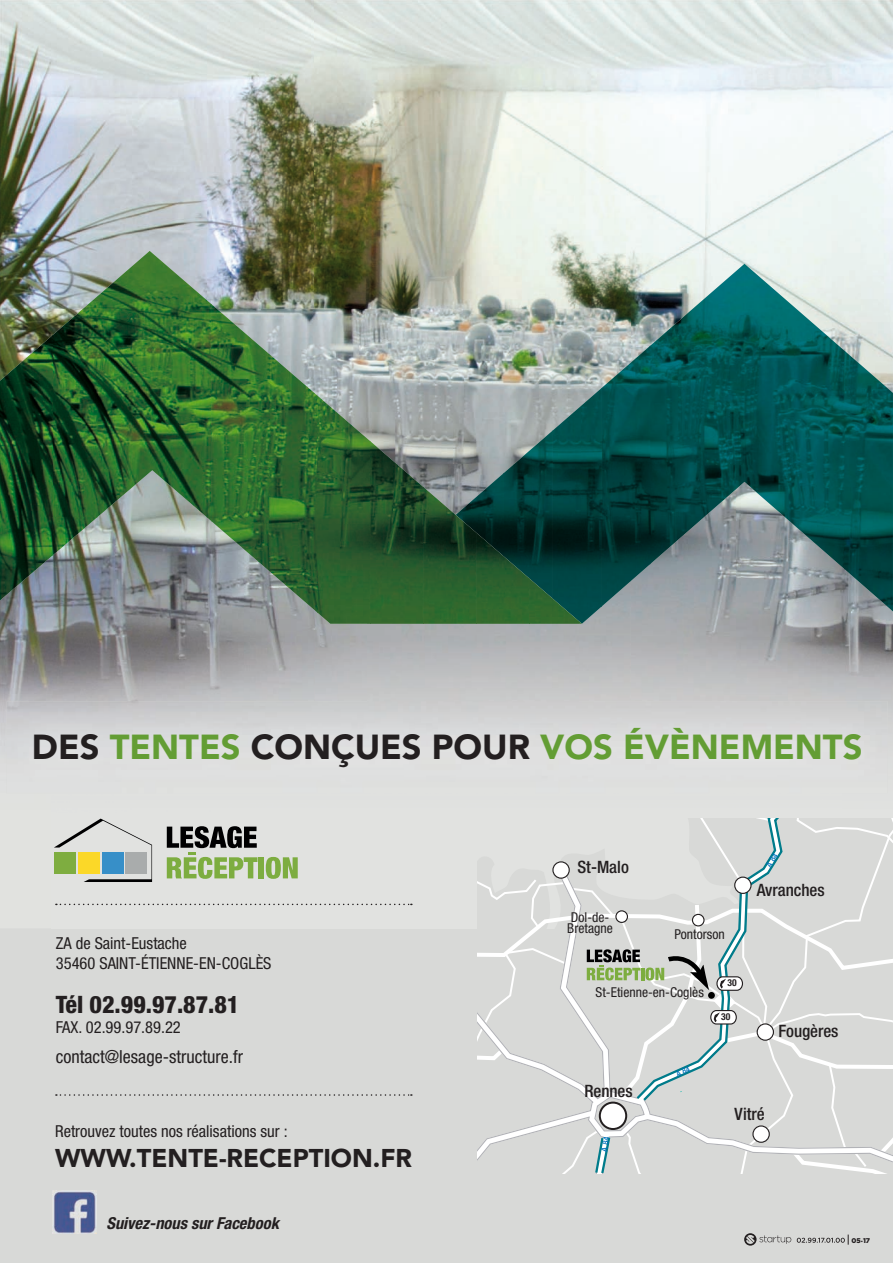
<style>
.page{position:relative;width:893px;height:1263px;background:#d8d9d7}
.page>*{position:absolute;margin:0;border:0;box-sizing:border-box;transform-origin:0 0}
.t1{font:900 34.5px "Avenir LT Std";color:#639d34}
.t2{font:900 25.5px "Avenir LT Std";color:#231f20}
.t3{font:800 condensed 24px "Helvetica Neue LT Std";color:#231f20}
.t4{font:condensed 18px "Helvetica Neue LT Std";color:#231f20}
.t5{font:500 condensed 17.1px "Helvetica Neue LT Std";color:#231f20}
.t6{font:condensed 16.5px/19.8px "Helvetica Neue LT Std";color:#231f20}
.t7{font:italic 700 condensed 16.5px "Helvetica Neue LT Std";color:#231f20}
.t8{font:condensed 13.65px/11.4px "Helvetica Neue LT Std";color:#231f20}
.t9{font:700 condensed 9.6px "Helvetica Neue LT Std";color:#231f20}
.t10{font:900 6.9px "Gotham";color:#231f20}
.s1{color:#231f20}
.s2{font-size:4.5px}
</style>
<div class="page">
<img style="left:0;top:0;width:630px;height:309px">
<img style="left:630px;top:0;width:263px;height:351px">
<img style="left:0;top:309px;width:52px;height:26px">
<img style="left:318px;top:309px;width:313px;height:52px">
<img style="left:318px;top:361px;width:283px;height:51px">
<img style="left:736px;top:570px;width:52px;height:131px">
<img style="left:371px;top:412px;width:181px;height:52px">
<img style="left:53px;top:518px;width:157px;height:183px">
<img style="left:424px;top:464px;width:79px;height:23px">
<img style="left:683px;top:570px;width:53px;height:131px">
<img style="left:0;top:600px;width:53px;height:133px">
<img style="left:210px;top:522px;width:105px;height:179px">
<img style="left:788px;top:570px;width:105px;height:146px">
<img style="left:650px;top:264px;width:195px;height:306px">
<img style="left:601px;top:346px;width:49px;height:261px">
<img style="left:844px;top:351px;width:49px;height:260px">
<img style="left:552px;top:388px;width:50px;height:236px">
<img style="left:503px;top:430px;width:50px;height:148px">
<img style="left:456px;top:473px;width:48px;height:59px">
<img style="left:52px;top:251px;width:160px;height:267px">
<img style="left:0;top:335px;width:53px;height:265px">
<img style="left:211px;top:304px;width:107px;height:267px">
<img style="left:317px;top:395px;width:54px;height:229px">
<img style="left:370px;top:441px;width:54px;height:183px">
<img style="left:423px;top:487px;width:54px;height:137px">
<img style="left:52px;top:517px;width:46px;height:39px">
<svg style="left:206px;top:517px;width:6px;height:5px"></svg>
<img style="left:476px;top:532px;width:54px;height:92px">
<img style="left:269px;top:570px;width:49px;height:43px">
<img style="left:529px;top:578px;width:53px;height:46px">
<img style="left:53px;top:1191px;width:43px;height:42px">
<svg style="left:54px;top:819px;width:98px;height:63px"></svg>
<div style="left:258px;top:857px;width:6px;height:21px;background:#7dad40"></div>
<svg style="left:266px;top:857px;width:32px;height:22px"></svg>
<svg style="left:167px;top:826px;width:90px;height:53px"></svg>
<svg style="left:56px;top:1094px;width:356px;height:2px"></svg>
<svg style="left:56px;top:904px;width:356px;height:1px"></svg>
<img style="left:7px;top:701px;width:880px;height:61px">
<svg style="left:744px;top:1233px;width:47px;height:12px"></svg>
<svg style="left:797px;top:1234px;width:52px;height:11px"></svg>
<svg style="left:477px;top:819px;width:416px;height:354px"></svg>
<h1 class="t1" style="left:32px;top:726px;width:832px"><span class="s1">DES</span> TENTES <span class="s1">CONÇUES POUR</span> VOS ÉVÈNEMENTS</h1>
<p class="t6" style="left:56px;top:934px;width:217px">Za de Saint-eustache<br>35460 Saint-Étienne-en-CogLèS</p>
<h3 class="t3" style="left:56px;top:989px;width:185px">tél 02.99.97.87.81</h3>
<p class="t6" style="left:56px;top:1017px;width:126px">Fax. 02.99.97.89.22</p>
<p class="t4" style="left:56px;top:1046px;width:189px">contact@lesage-structure.fr</p>
<p class="t6" style="left:55px;top:1121px;width:234px">Retrouvez toutes nos réalisations sur :</p>
<h2 class="t2" style="left:55px;top:1142px;width:359px">WWW.TENTE-RECEPTION.FR</h2>
<p class="t7" style="left:106px;top:1213px;width:174px">Suivez-nous sur Facebook</p>
<p class="t5" style="left:577px;top:856px;width:53px">St-Malo</p>
<p class="t8" style="left:567px;top:911px;width:47px">Dol-de-<br>Bretagne</p>
<p class="t8" style="left:674px;top:929px;width:52px">Pontorson</p>
<p class="t8" style="left:596px;top:987px;width:110px">St-Etienne-en-Coglès</p>
<p class="t9" style="left:727px;top:977px;width:11px">30</p>
<p class="t9" style="left:721px;top:1011px;width:11px">30</p>
<p class="t5" style="left:584px;top:1080px;width:50px">Rennes</p>
<p class="t5" style="left:757px;top:879px;width:69px">Avranches</p>
<p class="t5" style="left:778px;top:1021px;width:62px">Fougères</p>
<p class="t5" style="left:735px;top:1104px;width:32px">Vitré</p>
<p class="t10" style="left:851px;top:1235px;width:20px">05<span class="s2">•</span>17</p>
</div>
